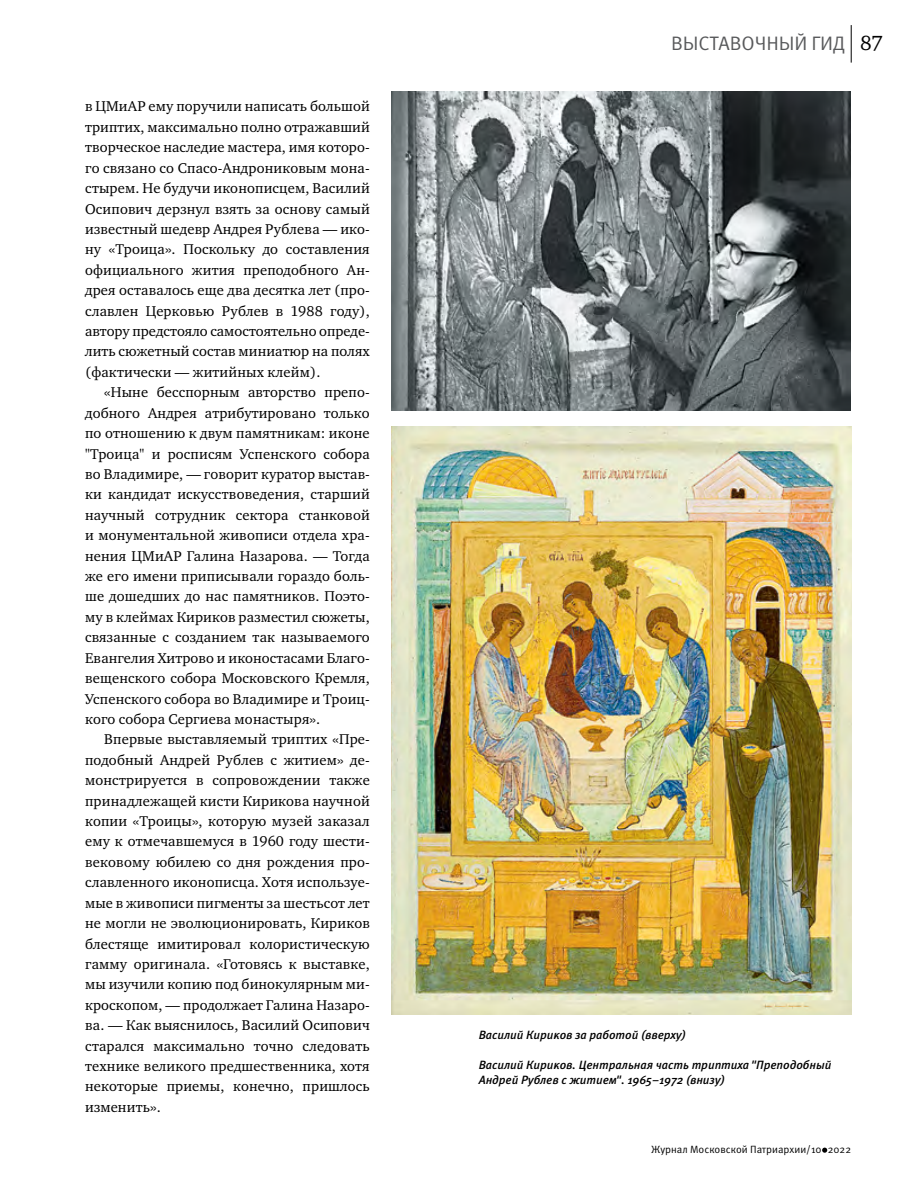
<style>
.page{position:relative;width:915px;height:1191px;background:#fff}
.page>*{position:absolute;margin:0;border:0;box-sizing:border-box;transform-origin:0 0}
.t1{font:19.5px "Meta Pro";letter-spacing:-.005em;color:#58595b}
.t2{font:14.55px/20.4px "Charter ITC";letter-spacing:.01em;color:#000;text-align:justify}
.t3{font:italic 500 12px/15px "Meta Pro";letter-spacing:-.005em;color:#000}
.t4{font:10.5px "Meta Pro";color:#000}
.s1{font-family:"Charter ITC";font-size:21px;color:#000}
</style>
<div class="page">
<svg style="left:822px;top:1147px;width:5px;height:5px"></svg>
<hr style="left:850px;top:25px;width:1px;height:38px;background:#000">
<img style="left:391px;top:91px;width:458px;height:319px">
<img style="left:391px;top:426px;width:460px;height:588px">
<p class="t2" style="left:85px;top:96px;width:286px">в ЦМиАР ему поручили написать большой триптих, максимально полно отражавший творческое наследие мастера, имя которо&shy;го связано со Спасо-Андрониковым мона&shy;стырем. Не будучи иконописцем, Василий Осипович дерзнул взять за основу самый известный шедевр Андрея Рублева — ико&shy;ну «Троица». Поскольку до составления официального жития преподобного Ан&shy;дрея оставалось еще два десятка лет (про&shy;славлен Церковью Рублев в 1988 году), автору предстояло самостоятельно опреде&shy;лить сюжетный состав миниатюр на полях (фактически — житийных клейм).</p>
<p class="t2" style="left:85px;top:382px;width:286px;text-indent:19px">«Ныне бесспорным авторство препо&shy;добного Андрея атрибутировано только по отношению к двум памятникам: иконе "Троица" и росписям Успенского собора во Владимире, — говорит куратор выстав&shy;ки кандидат искусствоведения, старший научный сотрудник сектора станковой и монументальной живописи отдела хра&shy;нения ЦМиАР Галина Назарова. — Тогда же его имени приписывали гораздо боль&shy;ше дошедших до нас памятников. Поэто&shy;му в клеймах Кириков разместил сюжеты, связанные с созданием так называемого Евангелия Хитрово и иконостасами Благо&shy;вещенского собора Московского Кремля, Успенского собора во Владимире и Троиц&shy;кого собора Сергиева монастыря».</p>
<p class="t2" style="left:85px;top:729px;width:286px;text-indent:19px">Впервые выставляемый триптих «Пре&shy;подобный Андрей Рублев с житием» де&shy;монстрируется в сопровождении также принадлежащей кисти Кирикова научной копии «Троицы», которую музей заказал ему к отмечавшемуся в 1960 году шести&shy;вековому юбилею со дня рождения про&shy;славленного иконописца. Хотя используе&shy;мые в живописи пигменты за шестьсот лет не могли не эволюционировать, Кириков блестяще имитировал колористическую гамму оригинала. «Готовясь к выставке, мы изучили копию под бинокулярным ми&shy;кроскопом, — продолжает Галина Назаро&shy;ва. — Как выяснилось, Василий Осипович старался максимально точно следовать технике великого предшественника, хотя некоторые приемы, конечно, пришлось изменить».</p>
<h1 class="t1" style="left:671px;top:31px;width:213px">ВЫСТАВОЧНЫЙ ГИД <span class="s1">87</span></h1>
<p class="t3" style="left:478px;top:1028px;width:208px">Василий Кириков за работой (вверху)</p>
<p class="t3" style="left:478px;top:1058px;width:354px">Василий Кириков. Центральная часть триптиха "Преподобный<br>Андрей Рублев с житием". 1965–1972 (внизу)</p>
<p class="t4" style="left:650px;top:1142px;width:201px">Журнал Московской Патриархии/10 2022</p>
</div>
